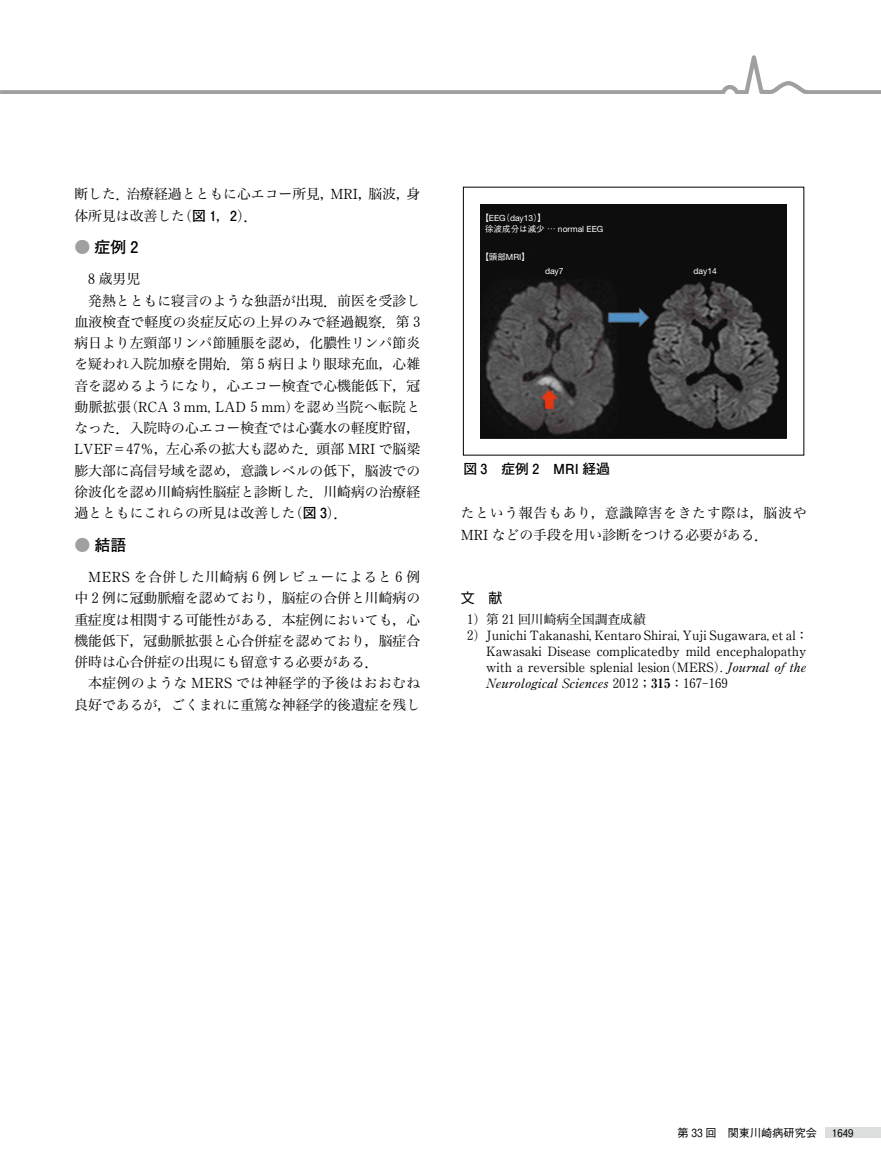
<style>
.page{position:relative;width:881px;height:1174px;background:#fff}
.page>*{position:absolute;margin:0;border:0;box-sizing:border-box;transform-origin:0 0}
.t1{font:700 15.9px "Futo Go B101 Pr 5";color:#000}
.t2{font:13.8px/21.3px "Hira Min Pro W3";color:#000}
.t3{font:13.8px/21.3px "Hira Min Pro W3";letter-spacing:.045em;color:#000}
.t4{font:13.8px "Hira Min Pro W3";letter-spacing:.03em;color:#000}
.t5{font:700 13.8px "Futo Go B101 Pr 5";color:#000}
.t6{font:13.8px "Shin Go Pr 5";color:#000}
.t7{font:12.75px/15.9px "Ryumin Pr 5";color:#000}
.t8{font:12.75px "Ryumin Pr 5 Regular.";color:#000}
.t9{font:12.75px "Hira Min Pro W3";color:#000}
.t10{font:500 11.1px "Gothic BBB Pr 5";color:#000}
.t11{font:500 10.65px "Gothic BBB Pr 5";color:#000}
.t12{font:8.55px/10.2px "Helvetica Neue LT Std";color:#fff}
.t13{font:8.55px "Gothic BBB Pr 6 Medium 90 msp RKSJ H";color:#fff}
.s1{font-family:"Ryumin Pr 5"}
.s2{font-family:"Futo Go B101 Pr 5";font-weight:700}
.s3{color:#9fa0a0}
.s4{font-family:"Tsuku Min Pro R"}
.s5{font-family:"Gothic BBB Pr 6 Medium 90 msp RKSJ H"}
.s6{font-family:"Helvetica Neue LT Std"}
.s7{font-family:"Hira Min Pro W3"}
.s8{font-family:"Ryumin Pr 5 Regular."}
.s9{font-family:"Ryumin Pr 5";font-weight:700;font-stretch:expanded}
</style>
<div class="page">
<div style="left:825px;top:1127px;width:55px;height:10px;background:#dcdddd"></div>
<svg style="left:0;top:55px;width:880px;height:39px"></svg>
<img style="left:480px;top:204px;width:306px;height:234px">
<p class="t2" style="left:74px;top:185px;width:347px">断した．治療経過とともに心エコー所見，<span class="s1">MRI</span>，脳波，身体所見は改善した<span class="s1">(</span><span class="s2">図 1</span>，<span class="s2">2</span><span class="s1">)</span>．</p>
<p class="t1" style="left:74px;top:240px;width:65px"><span class="s3">●</span>症例2</p>
<p class="t2" style="left:88px;top:270px;width:53px"><span class="s4">8</span> 歳男児</p>
<p class="t2" style="left:88px;top:291px;width:333px">発熱とともに寝言のような独語が出現．前医を受診し</p>
<p class="t2" style="left:74px;top:313px;width:347px">血液検査で軽度の炎症反応の上昇のみで経過観察．第 <span class="s4">3</span></p>
<p class="t2" style="left:74px;top:334px;width:347px">病日より左頸部リンパ節腫脹を認め，化膿性リンパ節炎</p>
<p class="t2" style="left:74px;top:355px;width:347px">を疑われ入院加療を開始．第 <span class="s4">5</span> 病日より眼球充血，心雑</p>
<p class="t2" style="left:74px;top:376px;width:347px">音を認めるようになり，心エコー検査で心機能低下，冠</p>
<p class="t4" style="left:74px;top:403px;width:347px">動脈拡張<span class="s1">(RCA</span> <span class="s4">3</span> <span class="s1">mm, LAD</span> <span class="s4">5</span> <span class="s1">mm)</span>を認め当院へ転院と</p>
<p class="t2" style="left:74px;top:419px;width:347px">なった．入院時の心エコー検査では心嚢水の軽度貯留，</p>
<p class="t2" style="left:74px;top:440px;width:347px"><span class="s1">LVEF＝</span><span class="s4">47</span><span class="s1">％</span>，左心系の拡大も認めた．頭部 <span class="s1">MRI</span> で脳梁</p>
<p class="t2" style="left:74px;top:461px;width:347px">膨大部に高信号域を認め，意識レベルの低下，脳波での</p>
<p class="t2" style="left:74px;top:483px;width:347px">徐波化を認め川崎病性脳症と診断した．川崎病の治療経</p>
<p class="t2" style="left:74px;top:504px;width:274px">過とともにこれらの所見は改善した<span class="s1">(</span><span class="s2">図 3</span><span class="s1">)</span>．</p>
<p class="t1" style="left:74px;top:537px;width:53px"><span class="s3">●</span> 結語</p>
<p class="t2" style="left:74px;top:568px;width:347px;text-align:justify;text-indent:14px"><span class="s1">MERS</span> を合併した川崎病 <span class="s4">6</span> 例レビューによると <span class="s4">6</span> 例中 <span class="s4">2</span> 例に冠動脈瘤を認めており，脳症の合併と川崎病の重症度は相関する可能性がある．本症例においても，心機能低下，冠動脈拡張と心合併症を認めており，脳症合併時は心合併症の出現にも留意する必要がある．</p>
<p class="t2" style="left:74px;top:674px;width:347px;text-align:right">本症例のような <span class="s1">MERS</span> では神経学的予後はおおむね良好であるが，ごくまれに重篤な神経学的後遺症を残し</p>
<p class="t12" style="left:485px;top:213px;width:120px;text-indent:-5px"><span class="s5">【</span>EEG<span class="s5">（</span>day13<span class="s5">）】<br>徐波成分は減少 …</span> normal EEG</p>
<p class="t13" style="left:480px;top:250px;width:51px">【頭部<span class="s6">MRI</span>】</p>
<p class="t12" style="left:545px;top:266px;width:20px">day7</p>
<p class="t12" style="left:693px;top:266px;width:25px">day14</p>
<p class="t5" style="left:463px;top:462px;width:148px">図3 症例2 MRI経過</p>
<p class="t3" style="left:460px;top:504px;width:347px">たという報告もあり，意識障害をきたす際は，脳波や<br><span class="s1">MRI</span> などの手段を用い診断をつける必要がある．</p>
<p class="t6" style="left:460px;top:591px;width:43px">文 献</p>
<p class="t9" style="left:467px;top:616px;width:180px"><span class="s4">1</span><span class="s1">)</span> 第 <span class="s4">21</span> 回川崎病全国調査成績</p>
<p class="t7" style="left:486px;top:628px;width:323px;text-indent:-19px"><span class="s4">2</span>) Junichi Takanashi, Kentaro Shirai, Yuji Sugawara, et al<span class="s7">：<br></span>Kawasaki Disease complicatedby mild encephalopathy with a reversible splenial lesion(MERS). <span class="s8">Journal of the</span></p>
<p class="t8" style="left:486px;top:678px;width:243px">Neurological Sciences <span class="s4">2012</span><span class="s7">；</span><span class="s9">315</span><span class="s7">：</span><span class="s4">167</span><span class="s1">-</span><span class="s4">169</span></p>
<p class="t10" style="left:677px;top:1127px;width:141px">第 33 回 関東川崎病研究会</p>
<p class="t11" style="left:831px;top:1127px;width:23px">1649</p>
</div>
